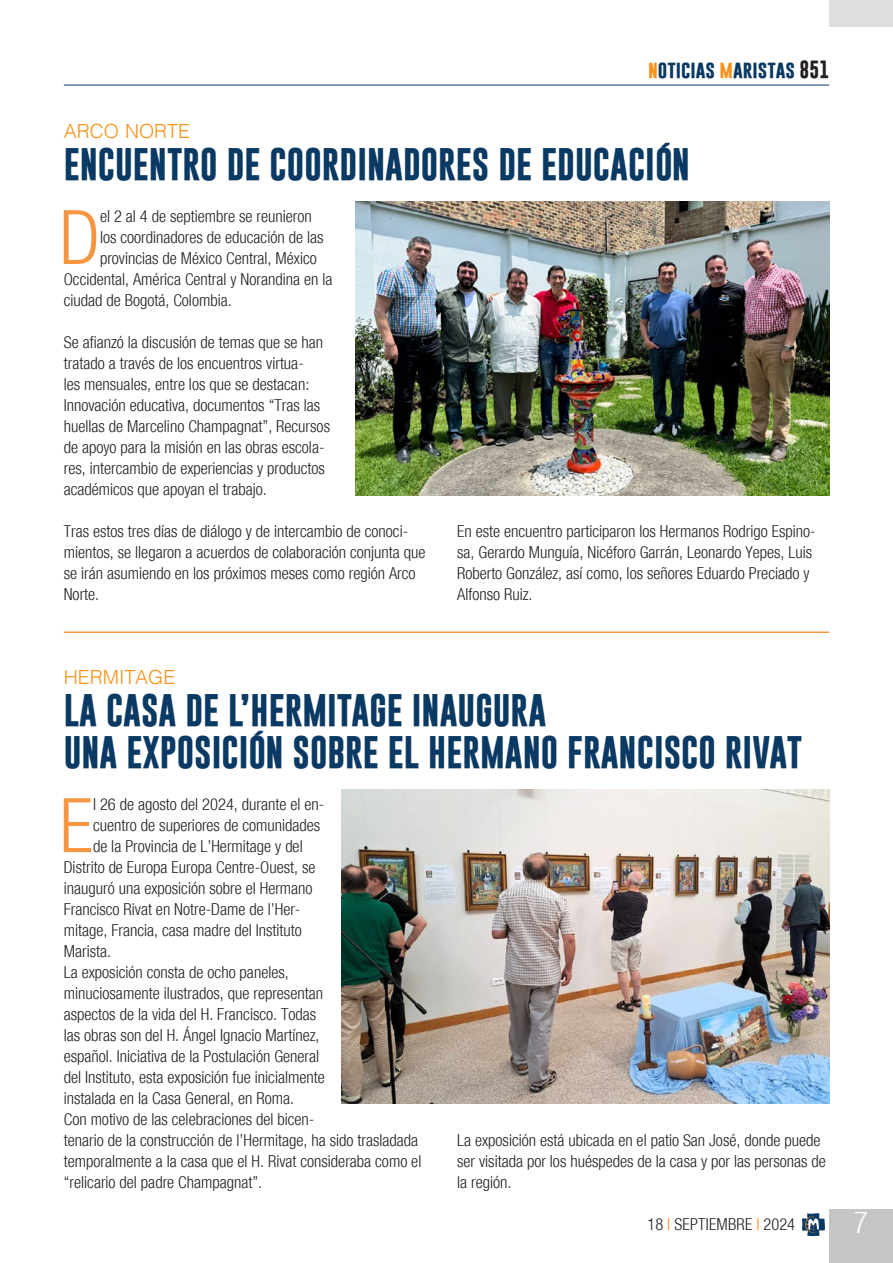
<style>
.page{position:relative;width:893px;height:1263px;background:#fff}
.page>*{position:absolute;margin:0;border:0;box-sizing:border-box;transform-origin:0 0}
.Testo_normal{font:300 condensed 75.3px "Helvetica Neue";color:#f79641}
.Titolo{font:700 33px "Gobold";color:#0a3963}
.t1{font:300 condensed 30px "Helvetica Neue";color:#fff}
.Titolo-2{font:300 19.5px "Helvetica";color:#f7931d}
.t2{font:700 18px "Gobold";color:#0a3963}
.Testo_normal-2{font:300 condensed 16.5px/21px "Helvetica Neue";color:#231f20}
.s1{color:#f7931d}
.s2{color:#231f20}
</style>
<div class="page">
<div style="left:829px;top:1209px;width:64px;height:54px;background:#c4c5c4"></div>
<hr style="left:64px;top:85px;width:765px;height:1px;background:#0a3963">
<svg style="left:802px;top:1213px;width:23px;height:23px"></svg>
<div style="left:829px;top:0;width:64px;height:27px;background:#dddede"></div>
<hr style="left:64px;top:631px;width:765px;height:2px;background:#f79641">
<img style="left:341px;top:789px;width:488px;height:315px">
<img style="left:355px;top:201px;width:474px;height:294px">
<p class="t2" style="left:648px;top:57px;width:183px"><span class="s1">n</span>oticias <span class="s1">m</span>aristas <span class="s2">851</span></p>
<p class="Titolo-2" style="left:64px;top:114px;width:128px">ARCO NORTE</p>
<p class="Titolo" style="left:64px;top:143px;width:628px">ENCUENTRO DE COORDINADORES DE EDUCACIÓN</p>
<p class="Testo_normal" style="left:60px;top:194px;width:42px">D</p>
<p class="Testo_normal-2" style="left:100px;top:206px;width:213px">el 2 al 4 de septiembre se reunieron</p>
<p class="Testo_normal-2" style="left:100px;top:227px;width:225px">los coordinadores de educación de las</p>
<p class="Testo_normal-2" style="left:100px;top:248px;width:218px">provincias de México Central, México</p>
<p class="Testo_normal-2" style="left:64px;top:269px;width:270px">Occidental, América Central y Norandina en la</p>
<p class="Testo_normal-2" style="left:64px;top:290px;width:169px">ciudad de Bogotá, Colombia.</p>
<p class="Testo_normal-2" style="left:64px;top:332px;width:268px">Se afianzó la discusión de temas que se han tratado a través de los encuentros virtua-<br>les mensuales, entre los que se destacan:<br>Innovación educativa, documentos “Tras las huellas de Marcelino Champagnat”, Recursos de apoyo para la misión en las obras escola&shy;res, intercambio de experiencias y productos académicos que apoyan el trabajo.</p>
<p class="Testo_normal-2" style="left:64px;top:521px;width:363px">Tras estos tres días de diálogo y de intercambio de conoci&shy;mientos, se llegaron a acuerdos de colaboración conjunta que se irán asumiendo en los próximos meses como región Arco Norte.</p>
<p class="Testo_normal-2" style="left:457px;top:521px;width:360px">En este encuentro participaron los Hermanos Rodrigo Espino&shy;sa, Gerardo Munguía, Nicéforo Garrán, Leonardo Yepes, Luis Roberto González, así como, los señores Eduardo Preciado y Alfonso Ruiz.</p>
<p class="Titolo-2" style="left:64px;top:660px;width:113px">HERMITAGE</p>
<p class="Titolo" style="left:64px;top:689px;width:484px">LA CASA DE L’HERMITAGE INAUGURA</p>
<p class="Titolo" style="left:64px;top:731px;width:740px">UNA EXPOSICIÓN SOBRE EL HERMANO FRANCISCO RIVAT</p>
<p class="Testo_normal" style="left:60px;top:782px;width:35px">E</p>
<p class="Testo_normal-2" style="left:93px;top:794px;width:233px">l 26 de agosto del 2024, durante el en-</p>
<p class="Testo_normal-2" style="left:93px;top:815px;width:229px">cuentro de superiores de comunidades</p>
<p class="Testo_normal-2" style="left:93px;top:836px;width:211px">de la Provincia de L’Hermitage y del</p>
<p class="Testo_normal-2" style="left:64px;top:857px;width:253px">Distrito de Europa Europa Centre-Ouest, se</p>
<p class="Testo_normal-2" style="left:64px;top:878px;width:250px">inauguró una exposición sobre el Hermano</p>
<p class="Testo_normal-2" style="left:64px;top:899px;width:238px">Francisco Rivat en Notre-Dame de l’Her-</p>
<p class="Testo_normal-2" style="left:64px;top:920px;width:240px">mitage, Francia, casa madre del Instituto</p>
<p class="Testo_normal-2" style="left:64px;top:941px;width:49px">Marista.</p>
<p class="Testo_normal-2" style="left:64px;top:962px;width:262px">La exposición consta de ocho paneles, minuciosamente ilustrados, que representan aspectos de la vida del H. Francisco. Todas las obras son del H. Ángel Ignacio Martínez, español. Iniciativa de la Postulación General del Instituto, esta exposición fue inicialmente instalada en la Casa General, en Roma.</p>
<p class="Testo_normal-2" style="left:64px;top:1109px;width:359px">Con motivo de las celebraciones del bicen-<br>tenario de la construcción de l’Hermitage, ha sido trasladada temporalmente a la casa que el H. Rivat consideraba como el “relicario del padre Champagnat”.</p>
<p class="Testo_normal-2" style="left:457px;top:1130px;width:370px">La exposición está ubicada en el patio San José, donde puede ser visitada por los huéspedes de la casa y por las personas de la región.</p>
<p class="Testo_normal-2" style="left:647px;top:1214px;width:149px">18 <span class="s1">I</span> SEPTIEMBRE <span class="s1">I</span> 2024</p>
<h3 class="t1" style="left:854px;top:1205px;width:16px">7</h3>
</div>
